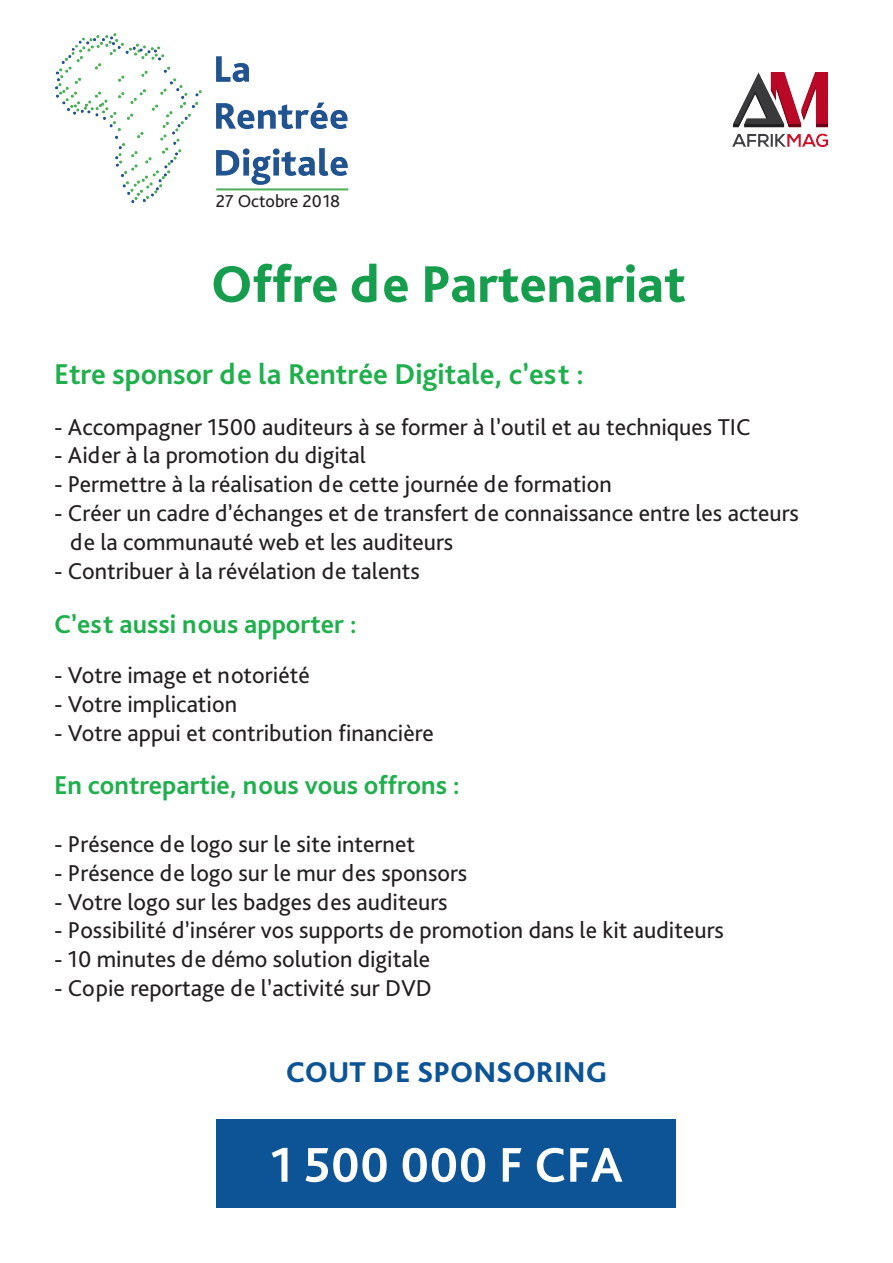
<style>
.page{position:relative;width:893px;height:1263px;background:#fff}
.page>*{position:absolute;margin:0;border:0;box-sizing:border-box;transform-origin:0 0}
.t1{font:800 54px "Bliss Pro";color:#169e4e}
.t2{font:700 51px "Bliss Pro";color:#fff}
.t3{font:700 30px "Bliss Pro";color:#20af4d}
.t4{font:800 30px "Bliss Pro";color:#0d5496}
.t5{font:700 27px "Bliss Pro";color:#20af4d}
.t6{font:24px "Bliss Pro";color:#231f20}
.t7{font:18px "Bliss Pro";color:#231f20}
</style>
<div class="page">
<img style="left:56px;top:34px;width:293px;height:168px">
<img style="left:732px;top:73px;width:95px;height:73px">
<div style="left:217px;top:1119px;width:459px;height:89px;background:#0d5496"></div>
<p class="t7" style="left:216px;top:190px;width:126px">27 Octobre 2018</p>
<p class="t1" style="left:211px;top:250px;width:476px">Offre de Partenariat</p>
<p class="t3" style="left:54px;top:355px;width:531px">Etre sponsor de la Rentrée Digitale, c’est :</p>
<p class="t6" style="left:54px;top:412px;width:698px">- Accompagner 1500 auditeurs à se former à l’outil et au techniques TIC</p>
<p class="t6" style="left:54px;top:440px;width:313px">- Aider à la promotion du digital</p>
<p class="t6" style="left:54px;top:469px;width:559px">- Permettre à la réalisation de cette journée de formation</p>
<p class="t6" style="left:54px;top:498px;width:746px">- Créer un cadre d’échanges et de transfert de connaissance entre les acteurs</p>
<p class="t6" style="left:70px;top:527px;width:385px">de la communauté web et les auditeurs</p>
<p class="t6" style="left:54px;top:556px;width:367px">- Contribuer à la révélation de talents</p>
<p class="t5" style="left:54px;top:607px;width:304px">C’est aussi nous apporter :</p>
<p class="t6" style="left:54px;top:660px;width:257px">- Votre image et notoriété</p>
<p class="t6" style="left:54px;top:689px;width:185px">- Votre implication</p>
<p class="t6" style="left:54px;top:718px;width:381px">- Votre appui et contribution financière</p>
<p class="t5" style="left:54px;top:769px;width:408px">En contrepartie, nous vous offrons :</p>
<p class="t6" style="left:54px;top:829px;width:362px">- Présence de logo sur le site internet</p>
<p class="t6" style="left:54px;top:858px;width:415px">- Présence de logo sur le mur des sponsors</p>
<p class="t6" style="left:54px;top:887px;width:395px">- Votre logo sur les badges des auditeurs</p>
<p class="t6" style="left:54px;top:915px;width:671px">- Possibilité d’insérer vos supports de promotion dans le kit auditeurs</p>
<p class="t6" style="left:54px;top:944px;width:378px">- 10 minutes de démo solution digitale</p>
<p class="t6" style="left:54px;top:973px;width:379px">- Copie reportage de l’activité sur DVD</p>
<p class="t4" style="left:286px;top:1054px;width:323px">COUT DE SPONSORING</p>
<p class="t2" style="left:270px;top:1133px;width:354px">1 500 000 F CFA</p>
</div>
